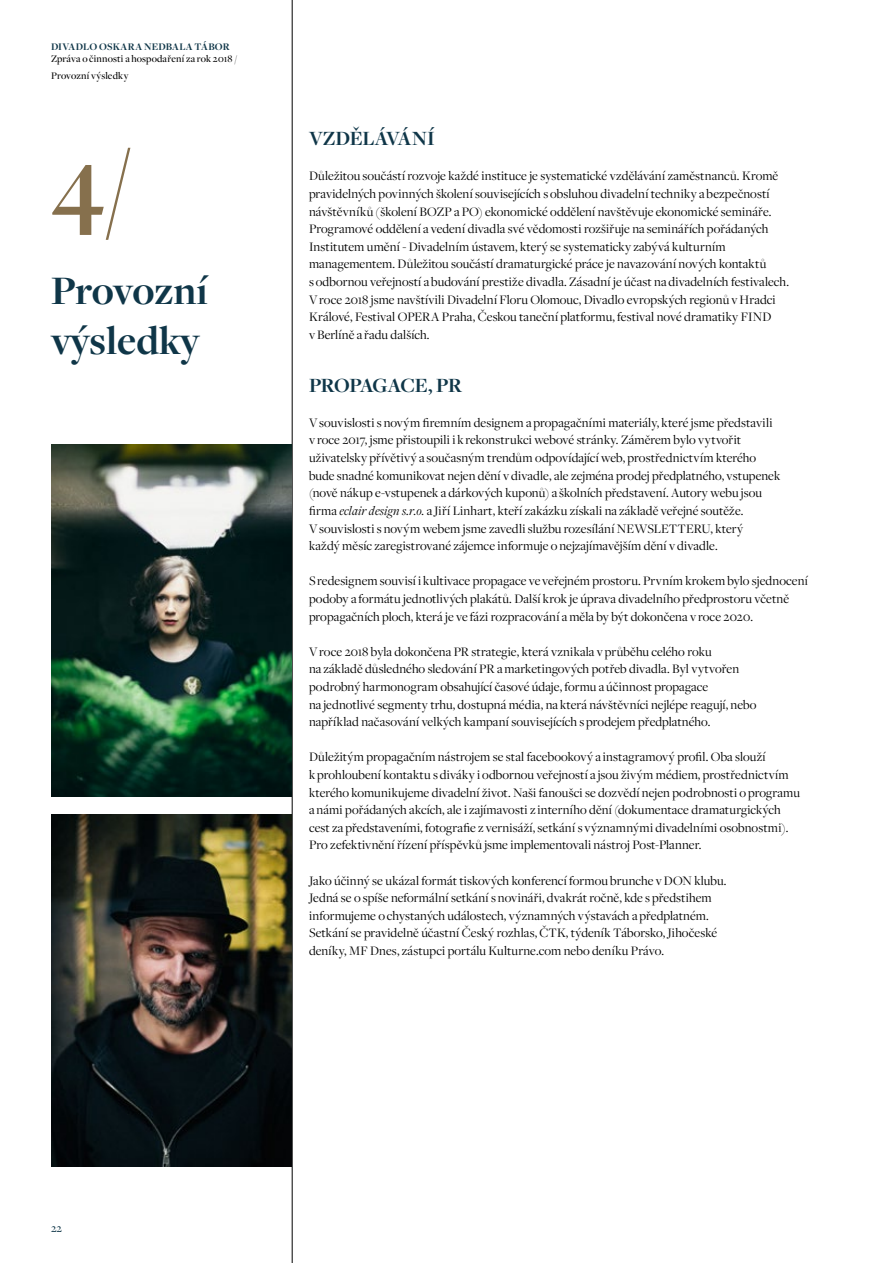
<style>
.page{position:relative;width:893px;height:1263px;background:#fff}
.page>*{position:absolute;margin:0;border:0;box-sizing:border-box;transform-origin:0 0}
.t1{font:700 105px "Freight Disp Pro";color:#86704d}
.t2{font:700 42px/50.4px "Freight Disp Pro";letter-spacing:-.005em;color:#0f3648}
.t3{font:700 21px "Freight Disp Pro";letter-spacing:-.02em;color:#0f3648}
.t4{font:700 21px "Freight Disp Pro";color:#0f3648}
.t5{font:13.5px/17.5px "Freight Disp Pro";letter-spacing:.005em;color:#000}
.t6{font:500 12px "Freight Disp Pro";color:#0f3648}
.t7{font:500 10.5px/16.8px "Freight Disp Pro";letter-spacing:.01em;color:#000}
.t8{font:700 10.5px "Freight Disp Pro";letter-spacing:.015em;color:#0f3648}
.s1{font-style:italic}
</style>
<div class="page">
<hr style="left:292px;top:0;width:1px;height:1263px;background:#000">
<img style="left:51px;top:444px;width:241px;height:352px">
<img style="left:51px;top:814px;width:241px;height:352px">
<p class="t8" style="left:51px;top:39px;width:180px">DIVADLO OSKARA NEDBALA TÁBOR</p>
<p class="t7" style="left:51px;top:50px;width:188px">Zpráva o činnosti a hospodaření za rok 2018 /<br>Provozní výsledky</p>
<h1 class="t1" style="left:51px;top:113px;width:82px">4/</h1>
<h2 class="t2" style="left:51px;top:264px;width:158px">Provozní výsledky</h2>
<h3 class="t4" style="left:309px;top:125px;width:127px">VZDĚLÁVÁNÍ</h3>
<p class="t5" style="left:309px;top:167px;width:482px">Důležitou součástí rozvoje každé instituce je systematické vzdělávání zaměstnanců. Kromě pravidelných povinných školení souvisejících s obsluhou divadelní techniky a bezpečností návštěvníků (školení BOZP a PO) ekonomické oddělení navštěvuje ekonomické semináře.<br>Programové oddělení a vedení divadla své vědomosti rozšiřuje na seminářích pořádaných Institutem umění - Divadelním ústavem, který se systematicky zabývá kulturním managementem. Důležitou součástí dramaturgické práce je navazování nových kontaktů<br>s odbornou veřejností a budování prestiže divadla. Zásadní je účast na divadelních festivalech.<br>V roce 2018 jsme navštívili Divadelní Floru Olomouc, Divadlo evropských regionů v Hradci Králové, Festival OPERA Praha, Českou taneční platformu, festival nové dramatiky FIND<br>v Berlíně a řadu dalších.</p>
<h3 class="t3" style="left:309px;top:371px;width:155px">PROPAGACE, PR</h3>
<p class="t5" style="left:309px;top:413px;width:473px">V souvislosti s novým firemním designem a propagačními materiály, které jsme představili v roce 2017, jsme přistoupili i k rekonstrukci webové stránky. Záměrem bylo vytvořit uživatelsky přívětivý a současným trendům odpovídající web, prostřednictvím kterého bude snadné komunikovat nejen dění v divadle, ale zejména prodej předplatného, vstupenek (nově nákup e-vstupenek a dárkových kuponů) a školních představení. Autory webu jsou firma <span class="s1">eclair design s.r.o.</span> a Jiří Linhart, kteří zakázku získali na základě veřejné soutěže.<br>V souvislosti s novým webem jsme zavedli službu rozesílání NEWSLETTERU, který<br>každý měsíc zaregistrované zájemce informuje o nejzajímavějším dění v divadle.</p>
<p class="t5" style="left:309px;top:572px;width:500px">S redesignem souvisí i kultivace propagace ve veřejném prostoru. Prvním krokem bylo sjednocení podoby a formátu jednotlivých plakátů. Další krok je úprava divadelního předprostoru včetně propagačních ploch, která je ve fázi rozpracování a měla by být dokončena v roce 2020.</p>
<p class="t5" style="left:309px;top:642px;width:449px">V roce 2018 byla dokončena PR strategie, která vznikala v průběhu celého roku<br>na základě důsledného sledování PR a marketingových potřeb divadla. Byl vytvořen podrobný harmonogram obsahující časové údaje, formu a účinnost propagace<br>na jednotlivé segmenty trhu, dostupná média, na která návštěvníci nejlépe reagují, nebo například načasování velkých kampaní souvisejících s prodejem předplatného.</p>
<p class="t5" style="left:309px;top:748px;width:492px">Důležitým propagačním nástrojem se stal facebookový a instagramový profil. Oba slouží<br>k prohloubení kontaktu s diváky i odbornou veřejností a jsou živým médiem, prostřednictvím kterého komunikujeme divadelní život. Naši fanoušci se dozvědí nejen podrobnosti o programu a námi pořádaných akcích, ale i zajímavosti z interního dění (dokumentace dramaturgických cest za představeními, fotografie z vernisáží, setkání s významnými divadelními osobnostmi).<br>Pro zefektivnění řízení příspěvků jsme implementovali nástroj Post-Planner.</p>
<p class="t5" style="left:309px;top:871px;width:419px">Jako účinný se ukázal formát tiskových konferencí formou brunche v DON klubu.<br>Jedná se o spíše neformální setkání s novináři, dvakrát ročně, kde s předstihem informujeme o chystaných událostech, významných výstavách a předplatném.<br>Setkání se pravidelně účastní Český rozhlas, ČTK, týdeník Táborsko, Jihočeské deníky, MF Dnes, zástupci portálu Kulturne.com nebo deníku Právo.</p>
<p class="t6" style="left:51px;top:1220px;width:13px">22</p>
</div>
